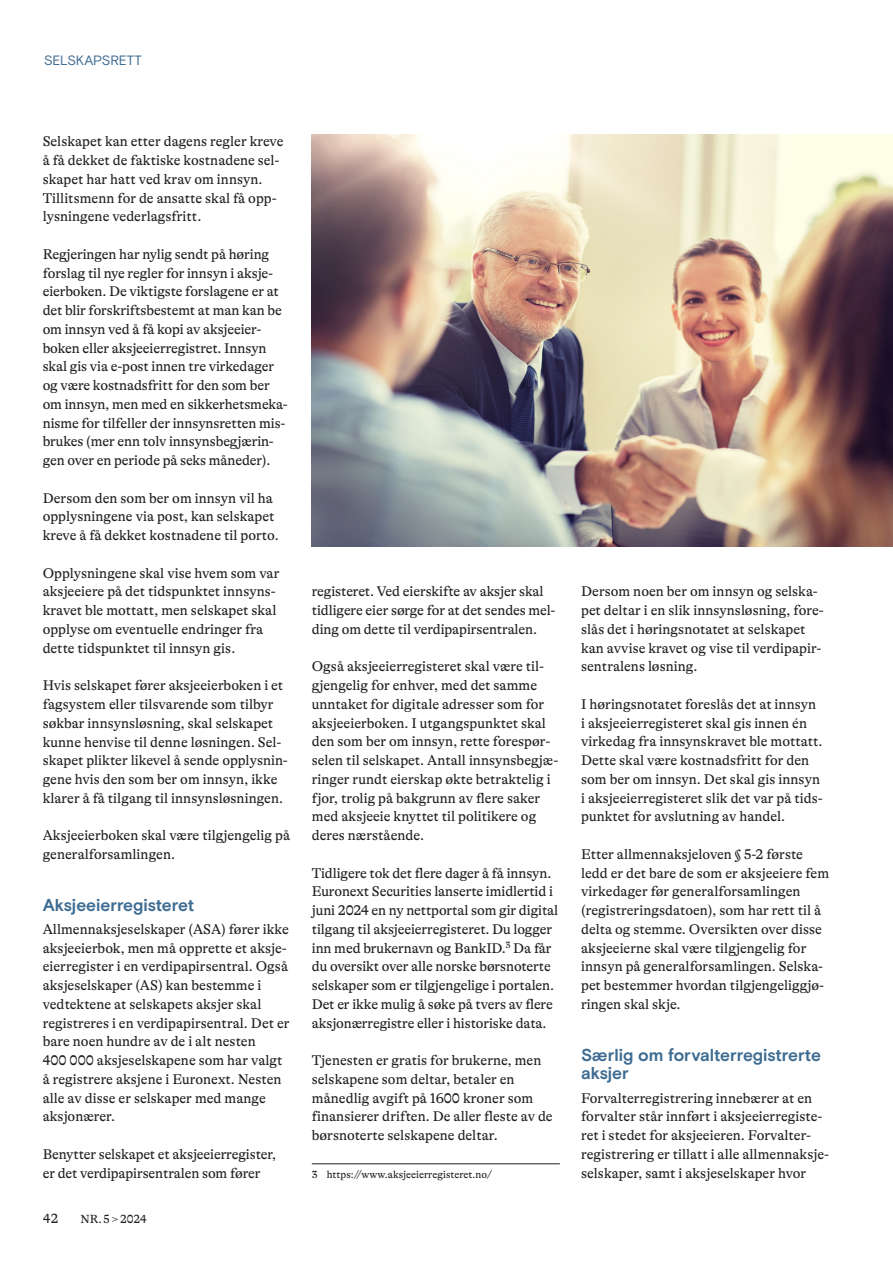
<style>
.page{position:relative;width:893px;height:1263px;background:#fff}
.page>*{position:absolute;margin:0;border:0;box-sizing:border-box;transform-origin:0 0}
.t1{font:700 17.25px/18.8px "Basis Grotesque Pro";color:#3e6c92}
.t2{font:14.25px/18.8px "GT Alpina";color:#231f20}
.t3{font:13.5px "Basis Grotesque Pro";color:#3e6c92}
.t4{font:13.5px "GT Alpina";color:#231f20}
.t5{font:12px "GT Alpina";letter-spacing:-.005em;color:#231f20}
.t6{font:10.5px "GT Alpina";color:#231f20}
</style>
<div class="page">
<img style="left:312px;top:135px;width:581px;height:411px">
<hr style="left:312px;top:1163px;width:248px;height:1px;background:#231f20">
<p class="t3" style="left:44px;top:53px;width:18px">SELSKAPSRETT</p>
<p class="t2" style="left:43px;top:132px;width:242px">Selskapet kan etter dagens regler kreve å få dekket de faktiske kostnadene sel&shy;skapet har hatt ved krav om innsyn.<br>Tillitsmenn for de ansatte skal få opp&shy;lysningene vederlagsfritt.</p>
<p class="t2" style="left:43px;top:245px;width:247px">Regjeringen har nylig sendt på høring forslag til nye regler for innsyn i aksje&shy;eierboken. De viktigste forslagene er at det blir forskriftsbestemt at man kan be om innsyn ved å få kopi av aksjeeier&shy;boken eller aksjeeierregistret. Innsyn skal gis via e-post innen tre virkedager og være kostnadsfritt for den som ber om innsyn, men med en sikkerhetsmeka&shy;nisme for tilfeller der innsynsretten mis&shy;brukes (mer enn tolv innsynsbegjærin&shy;gen over en periode på seks måneder).</p>
<p class="t2" style="left:43px;top:489px;width:237px">Dersom den som ber om innsyn vil ha opplysningene via post, kan selskapet kreve å få dekket kostnadene til porto.</p>
<p class="t2" style="left:43px;top:564px;width:238px">Opplysningene skal vise hvem som var aksjeeiere på det tidspunktet innsyns&shy;kravet ble mottatt, men selskapet skal opplyse om eventuelle endringer fra dette tidspunktet til innsyn gis.</p>
<p class="t2" style="left:43px;top:676px;width:247px">Hvis selskapet fører aksjeeierboken i et fagsystem eller tilsvarende som tilbyr søkbar innsynsløsning, skal selskapet kunne henvise til denne løsningen. Sel&shy;skapet plikter likevel å sende opplysnin&shy;gene hvis den som ber om innsyn, ikke klarer å få tilgang til innsynsløsningen.</p>
<p class="t2" style="left:43px;top:826px;width:249px">Aksjeeierboken skal være tilgjengelig på generalforsamlingen.</p>
<p class="t1" style="left:43px;top:896px;width:153px">Aksjeeierregisteret</p>
<p class="t2" style="left:43px;top:920px;width:248px">Allmennaksjeselskaper (ASA) fører ikke aksjeeierbok, men må opprette et aksje&shy;eierregister i en verdipapirsentral. Også aksjeselskaper (AS) kan bestemme i vedtektene at selskapets aksjer skal registreres i en verdipapirsentral. Det er bare noen hundre av de i alt nesten<br>400 000 aksjeselskapene som har valgt å registrere aksjene i Euronext. Nesten alle av disse er selskaper med mange aksjonærer.</p>
<p class="t2" style="left:43px;top:1145px;width:235px">Benytter selskapet et aksjeeierregister, er det verdipapirsentralen som fører</p>
<p class="t4" style="left:43px;top:1210px;width:16px">42</p>
<p class="t5" style="left:81px;top:1212px;width:68px">NR. 5 &gt; 2024</p>
<p class="t2" style="left:312px;top:582px;width:245px">registeret. Ved eierskifte av aksjer skal tidligere eier sørge for at det sendes mel&shy;ding om dette til verdipapirsentralen.</p>
<p class="t2" style="left:312px;top:657px;width:248px">Også aksjeeierregisteret skal være til&shy;gjengelig for enhver, med det samme unntaket for digitale adresser som for aksjeeierboken. I utgangspunktet skal den som ber om innsyn, rette forespør&shy;selen til selskapet. Antall innsynsbegjæ&shy;ringer rundt eierskap økte betraktelig i fjor, trolig på bakgrunn av flere saker med aksjeeie knyttet til politikere og deres nærstående.</p>
<p class="t2" style="left:312px;top:864px;width:248px">Tidligere tok det flere dager å få innsyn.<br>Euronext Securities lanserte imidlertid i juni 2024 en ny nettportal som gir digital tilgang til aksjeeierregisteret. Du logger inn med brukernavn og BankID.<sup>3</sup> Da får du oversikt over alle norske børsnoterte selskaper som er tilgjengelige i portalen.<br>Det er ikke mulig å søke på tvers av flere aksjonærregistre eller i historiske data.</p>
<p class="t2" style="left:312px;top:1051px;width:242px">Tjenesten er gratis for brukerne, men selskapene som deltar, betaler en månedlig avgift på 1600 kroner som finansierer driften. De aller fleste av de børsnoterte selskapene deltar.</p>
<p class="t6" style="left:312px;top:1168px;width:182px">3 https://www.aksjeeierregisteret.no/</p>
<p class="t2" style="left:581px;top:582px;width:244px">Dersom noen ber om innsyn og selska&shy;pet deltar i en slik innsynsløsning, fore&shy;slås det i høringsnotatet at selskapet kan avvise kravet og vise til verdipapir&shy;sentralens løsning.</p>
<p class="t2" style="left:581px;top:695px;width:243px">I høringsnotatet foreslås det at innsyn i aksjeeierregisteret skal gis innen én virkedag fra innsynskravet ble mottatt.<br>Dette skal være kostnadsfritt for den som ber om innsyn. Det skal gis innsyn i aksjeeierregisteret slik det var på tids&shy;punktet for avslutning av handel.</p>
<p class="t2" style="left:581px;top:845px;width:250px">Etter allmennaksjeloven § 5-2 første ledd er det bare de som er aksjeeiere fem virkedager før generalforsamlingen (registreringsdatoen), som har rett til å delta og stemme. Oversikten over disse aksjeeierne skal være tilgjengelig for innsyn på generalforsamlingen. Selska&shy;pet bestemmer hvordan tilgjengeliggjø&shy;ringen skal skje.</p>
<p class="t1" style="left:581px;top:1046px;width:241px">Særlig om forvalterregistrerte aksjer</p>
<p class="t2" style="left:581px;top:1089px;width:250px">Forvalterregistrering innebærer at en forvalter står innført i aksjeeierregiste&shy;ret i stedet for aksjeeieren. Forvalter&shy;registrering er tillatt i alle allmennaksje&shy;selskaper, samt i aksjeselskaper hvor</p>
</div>
